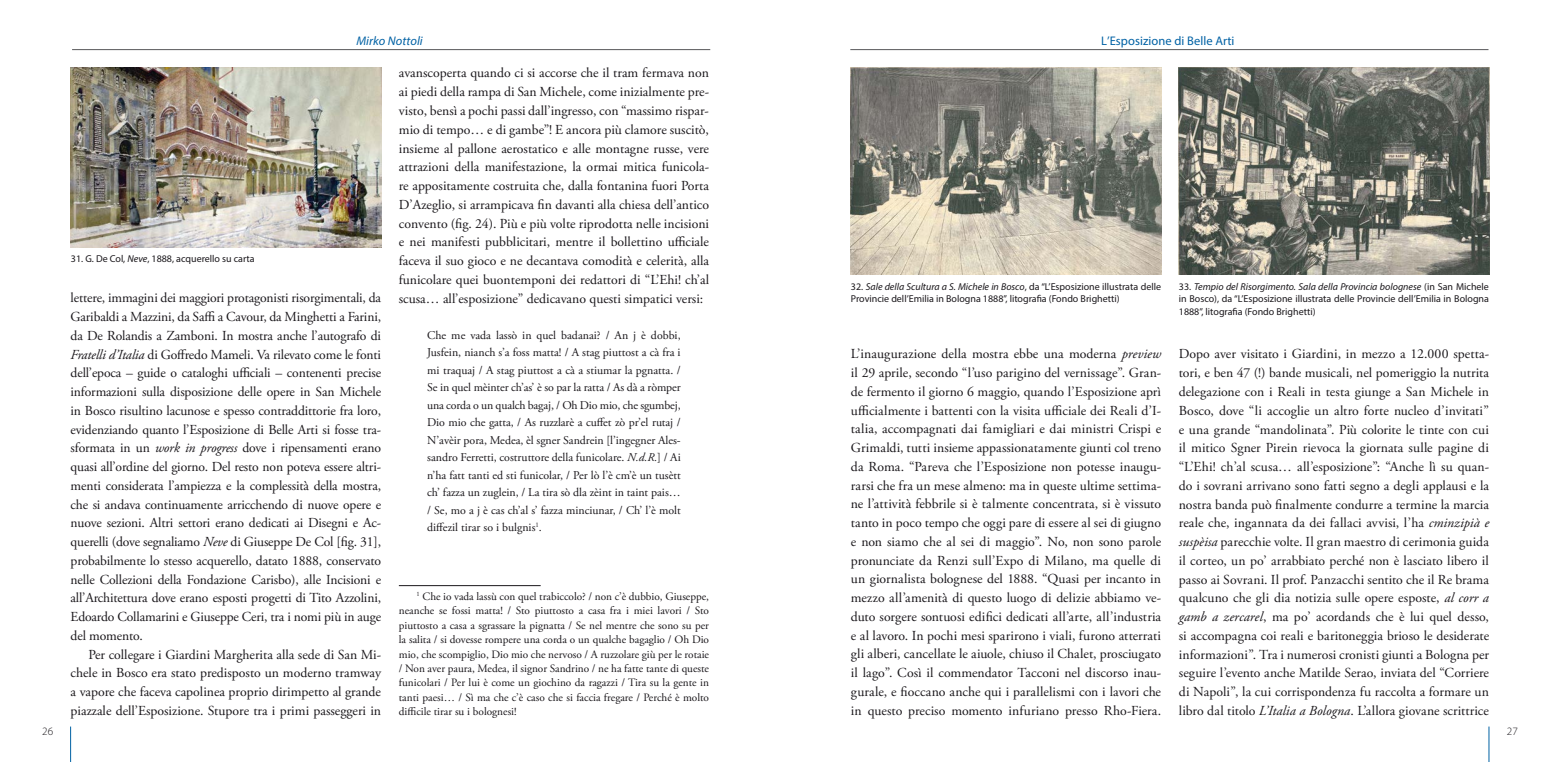
<style>
.page{position:relative;width:1560px;height:762px;background:#fff}
.page>*{position:absolute;margin:0;border:0;box-sizing:border-box;transform-origin:0 0}
.t1{font:13.75px/18.8px "Adobe Garamond Pro";color:#1a171b;text-align:justify}
.t2{font:12.5px "Myriad Pro";letter-spacing:.005em;color:#0061a4}
.t3{font:italic 12.5px "Myriad Pro";letter-spacing:.005em;color:#0061a4}
.t4{font:11.88px/17.5px "Adobe Garamond Pro";color:#1a171b;text-align:justify}
.t5{font:11.25px/14.4px "Adobe Garamond Pro";color:#1a171b;text-align:justify}
.t6{font:300 11.25px "Myriad Pro";color:#1a171b}
.t7{font:10px/12.5px "Myriad Pro";color:#1a171b}
.s1{font-style:italic}
</style>
<div class="page">
<hr style="left:72px;top:49px;width:638px;height:1px;background:#57585a">
<hr style="left:850px;top:49px;width:638px;height:1px;background:#57585a">
<hr style="left:70px;top:726px;width:1px;height:36px;background:#0061a4">
<hr style="left:1488px;top:726px;width:1px;height:36px;background:#0061a4">
<hr style="left:399px;top:585px;width:141px;height:1px;background:#1a171b">
<img style="left:71px;top:67px;width:310px;height:180px">
<img style="left:850px;top:67px;width:310px;height:208px">
<img style="left:1178px;top:67px;width:311px;height:208px">
<p class="t3" style="left:356px;top:33px;width:68px">Mirko Nottoli</p>
<p class="t2" style="left:1100px;top:33px;width:135px">L’Esposizione di Belle Arti</p>
<p class="t7" style="left:71px;top:252px;width:185px">31. G. De Col, <span class="s1">Neve</span>, 1888, acquerello su carta</p>
<p class="t1" style="left:71px;top:289px;width:312px">lettere, immagini dei maggiori protagonisti risorgimentali, da Garibaldi a Mazzini, da Saffi a Cavour, da Minghetti a Farini, da De Rolandis a Zamboni. In mostra anche l’autografo di <span class="s1">Fratelli d’Italia</span> di Goffredo Mameli. Va rilevato come le fonti dell’epoca – guide o cataloghi ufficiali – contenenti precise informazioni sulla disposizione delle opere in San Michele in Bosco risultino lacunose e spesso contraddittorie fra loro, evidenziando quanto l’Esposizione di Belle Arti si fosse tra&shy;sformata in un <span class="s1">work in progress</span> dove i ripensamenti erano quasi all’ordine del giorno. Del resto non poteva essere altri&shy;menti considerata l’ampiezza e la complessità della mostra, che si andava continuamente arricchendo di nuove opere e nuove sezioni. Altri settori erano dedicati ai Disegni e Ac&shy;querelli (dove segnaliamo <span class="s1">Neve</span> di Giuseppe De Col [fig. 31], probabilmente lo stesso acquerello, datato 1888, conservato nelle Collezioni della Fondazione Carisbo), alle Incisioni e all’Architettura dove erano esposti progetti di Tito Azzolini, Edoardo Collamarini e Giuseppe Ceri, tra i nomi più in auge del momento.</p>
<p class="t1" style="left:71px;top:645px;width:312px;text-indent:18px">Per collegare i Giardini Margherita alla sede di San Mi&shy;chele in Bosco era stato predisposto un moderno tramway a vapore che faceva capolinea proprio dirimpetto al grande piazzale dell’Esposizione. Stupore tra i primi passeggeri in</p>
<p class="t1" style="left:399px;top:64px;width:312px">avanscoperta quando ci si accorse che il tram fermava non ai piedi della rampa di San Michele, come inizialmente pre&shy;visto, bensì a pochi passi dall’ingresso, con “massimo rispar&shy;mio di tempo… e di gambe”! E ancora più clamore suscitò, insieme al pallone aerostatico e alle montagne russe, vere attrazioni della manifestazione, la ormai mitica funicola&shy;re appositamente costruita che, dalla fontanina fuori Porta D’Azeglio, si arrampicava fin davanti alla chiesa dell’antico convento (fig. 24). Più e più volte riprodotta nelle incisioni e nei manifesti pubblicitari, mentre il bollettino ufficiale faceva il suo gioco e ne decantava comodità e celerità, alla funicolare quei buontemponi dei redattori di “L’Ehi! ch’al scusa… all’esposizione” dedicavano questi simpatici versi:</p>
<p class="t4" style="left:427px;top:326px;width:255px">Che me vada lassò in quel badanai? / An j è dobbi, Jusfein, nianch s’a foss matta! / A stag piuttost a cà fra i mi traquaj / A stag piuttost a cà a stiumar la pgnatta. / Se in quel mèinter ch’as’ è so par la ratta / As dà a ròmper una corda o un qualch bagaj, / Oh Dio mio, che sgumbej, Dio mio che gatta, / As ruzzlarè a cuffet zò pr’el rutaj / N’avèir pora, Medea, èl sgner Sandrein [l’ingegner Ales&shy;sandro Ferretti, costruttore della funicolare. <span class="s1">N.d.R.</span>] / Ai n’ha fatt tanti ed sti funicolar, / Per lò l’è cm’è un tusètt ch’ fazza un zuglein, / La tira sò dla zèint in taint pais… / Se, mo a j è cas ch’al s’ fazza minciunar, / Ch’ l’è molt diffezil tirar so i bulgnis<sup>1</sup>.</p>
<p class="t5" style="left:399px;top:590px;width:312px;text-indent:18px"><sup>1</sup> Che io vada lassù con quel trabiccolo? / non c’è dubbio, Giuseppe, neanche se fossi matta! / Sto piuttosto a casa fra i miei lavori / Sto piuttosto a casa a sgrassare la pignatta / Se nel mentre che sono su per la salita / si dovesse rompere una corda o un qualche bagaglio / Oh Dio mio, che scompiglio, Dio mio che nervoso / A ruzzolare giù per le rotaie / Non aver paura, Medea, il signor Sandrino / ne ha fatte tante di queste funicolari / Per lui è come un giochino da ragazzi / Tira su la gente in tanti paesi… / Sì ma che c’è caso che si faccia fregare / Perché è molto difficile tirar su i bolognesi!</p>
<p class="t7" style="left:850px;top:280px;width:312px">32. <span class="s1">Sale della Scultura a S. Michele in Bosco</span>, da “L’Esposizione illustrata delle<br>Provincie dell’Emilia in Bologna 1888”, litografia (Fondo Brighetti)</p>
<p class="t7" style="left:1178px;top:280px;width:311px;text-align:justify">33. <span class="s1">Tempio del Risorgimento. Sala della Provincia bolognese</span> (in San Michele in Bosco), da “L’Esposizione illustrata delle Provincie dell’Emilia in Bologna 1888”, litografia (Fondo Brighetti)</p>
<p class="t1" style="left:850px;top:345px;width:312px">L’inaugurazione della mostra ebbe una moderna <span class="s1">preview </span>il 29 aprile, secondo “l’uso parigino del vernissage”. Gran&shy;de fermento il giorno 6 maggio, quando l’Esposizione aprì ufficialmente i battenti con la visita ufficiale dei Reali d’I&shy;talia, accompagnati dai famigliari e dai ministri Crispi e Grimaldi, tutti insieme appassionatamente giunti col treno da Roma. “Pareva che l’Esposizione non potesse inaugu&shy;rarsi che fra un mese almeno: ma in queste ultime settima&shy;ne l’attività febbrile si è talmente concentrata, si è vissuto tanto in poco tempo che oggi pare di essere al sei di giugno e non siamo che al sei di maggio”. No, non sono parole pronunciate da Renzi sull’Expo di Milano, ma quelle di un giornalista bolognese del 1888. “Quasi per incanto in mezzo all’amenità di questo luogo di delizie abbiamo ve&shy;duto sorgere sontuosi edifici dedicati all’arte, all’industria e al lavoro. In pochi mesi sparirono i viali, furono atterrati gli alberi, cancellate le aiuole, chiuso il Chalet, prosciugato il lago”. Così il commendator Tacconi nel discorso inau&shy;gurale, e fioccano anche qui i parallelismi con i lavori che in questo preciso momento infuriano presso Rho-Fiera.</p>
<p class="t1" style="left:1178px;top:345px;width:312px">Dopo aver visitato i Giardini, in mezzo a 12.000 spetta&shy;tori, e ben 47 (!) bande musicali, nel pomeriggio la nutrita delegazione con i Reali in testa giunge a San Michele in Bosco, dove “li accoglie un altro forte nucleo d’invitati” e una grande “mandolinata”. Più colorite le tinte con cui il mitico Sgner Pirein rievoca la giornata sulle pagine di “L’Ehi! ch’al scusa… all’esposizione”: “Anche lì su quan&shy;do i sovrani arrivano sono fatti segno a degli applausi e la nostra banda può finalmente condurre a termine la marcia reale che, ingannata da dei fallaci avvisi, l’ha <span class="s1">cminzipià e suspèisa</span> parecchie volte. Il gran maestro di cerimonia guida il corteo, un po’ arrabbiato perché non è lasciato libero il passo ai Sovrani. Il prof. Panzacchi sentito che il Re brama qualcuno che gli dia notizia sulle opere esposte, <span class="s1">al corr a gamb a zercarel</span>, ma po’ acordands che è lui quel desso, si accompagna coi reali e baritoneggia brioso le desiderate informazioni”. Tra i numerosi cronisti giunti a Bologna per seguire l’evento anche Matilde Serao, inviata del “Corriere di Napoli”, la cui corrispondenza fu raccolta a formare un libro dal titolo <span class="s1">L’Italia a Bologna</span>. L’allora giovane scrittrice</p>
<p class="t6" style="left:42px;top:725px;width:12px">26</p>
<p class="t6" style="left:1506px;top:725px;width:12px">27</p>
</div>
